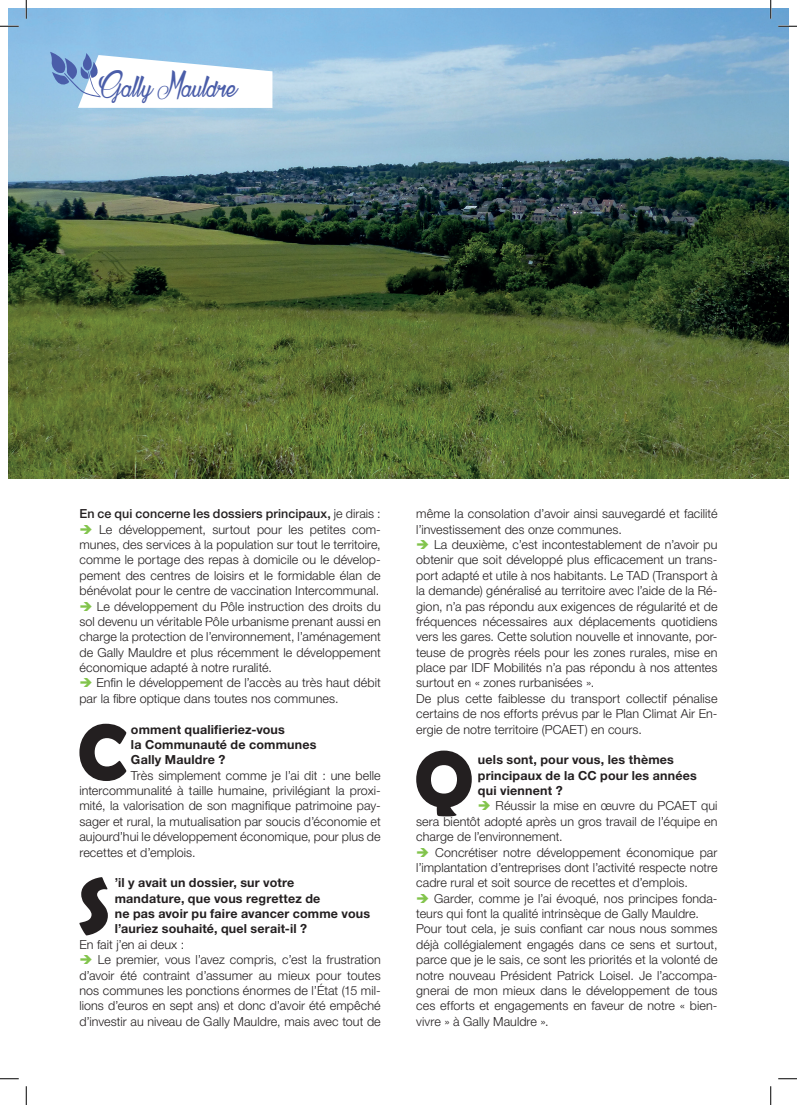
<style>
.page{position:relative;width:797px;height:1105px;background:#fff}
.page>*{position:absolute;margin:0;border:0;box-sizing:border-box;transform-origin:0 0}
.Question{font:700 79.75px "Berlin Sans FB Demi";color:#231f20}
.t1{font:37.5px "Atelier Omega";color:#4a5da9}
.TEXTE{font:300 12.5px/15.4px "Helvetica Neue LT Std";letter-spacing:.005em;color:#231f20;text-align:justify}
.Question-2{font:700 12.5px/15.4px "Helvetica Neue LT Std";letter-spacing:.015em;color:#231f20}
.TEXTE-2{font:500 12.5px "Helvetica Neue LT Std";letter-spacing:.01em;color:#231f20}
.s1{font-weight:300}
.s2{color:#82c44c}
</style>
<div class="page">
<img style="left:9px;top:9px;width:779px;height:469px">
<svg style="left:50px;top:52px;width:223px;height:56px"></svg>
<svg style="left:0;top:25px;width:19px;height:2px"></svg>
<svg style="left:778px;top:25px;width:19px;height:2px"></svg>
<svg style="left:0;top:1078px;width:19px;height:1px"></svg>
<svg style="left:778px;top:1078px;width:19px;height:1px"></svg>
<svg style="left:25px;top:0;width:2px;height:19px"></svg>
<svg style="left:25px;top:1086px;width:2px;height:19px"></svg>
<svg style="left:770px;top:0;width:1px;height:19px"></svg>
<svg style="left:770px;top:1086px;width:1px;height:19px"></svg>
<p class="t1" style="left:101px;top:66px;width:138px">Gally Mauldre</p>
<p class="TEXTE-2" style="left:79px;top:506px;width:303px">En ce qui concerne les dossiers principaux, <span class="s1">je dirais :</span></p>
<p class="TEXTE" style="left:79px;top:521px;width:303px"><span class="s2">➔</span> Le développement, surtout pour les petites com&shy;munes, des services à la population sur tout le territoire, comme le portage des repas à domicile ou le dévelop&shy;pement des centres de loisirs et le formidable élan de bénévolat pour le centre de vaccination Intercommunal.</p>
<p class="TEXTE" style="left:79px;top:598px;width:303px"><span class="s2">➔</span> Le développement du Pôle instruction des droits du sol devenu un véritable Pôle urbanisme prenant aussi en charge la protection de l’environnement, l’aménagement de Gally Mauldre et plus récemment le développement économique adapté à notre ruralité.</p>
<p class="TEXTE" style="left:79px;top:675px;width:303px"><span class="s2">➔</span> Enfin le développement de l’accès au très haut débit par la fibre optique dans toutes nos communes.</p>
<p class="Question" style="left:77px;top:706px;width:51px">C</p>
<p class="Question-2" style="left:131px;top:721px;width:187px">omment qualifieriez-vous<br>la Communauté de communes<br>Gally Mauldre ?</p>
<p class="TEXTE" style="left:79px;top:767px;width:303px;text-indent:52px">Très simplement comme je l’ai dit : une belle intercommunalité à taille humaine, privilégiant la proxi&shy;mité, la valorisation de son magnifique patrimoine pay&shy;sager et rural, la mutualisation par soucis d’économie et aujourd’hui le développement économique, pour plus de recettes et d’emplois.</p>
<p class="Question" style="left:78px;top:860px;width:35px">S</p>
<p class="Question-2" style="left:115px;top:875px;width:257px">’il y avait un dossier, sur votre<br>mandature, que vous regrettez de<br>ne pas avoir pu faire avancer comme vous l’auriez souhaité, quel serait-il ?</p>
<p class="TEXTE" style="left:79px;top:936px;width:106px">En fait j’en ai deux :</p>
<p class="TEXTE" style="left:79px;top:952px;width:303px"><span class="s2">➔</span> Le premier, vous l’avez compris, c’est la frustration d’avoir été contraint d’assumer au mieux pour toutes nos communes les ponctions énormes de l’État (15 mil&shy;lions d’euros en sept ans) et donc d’avoir été empêché d’investir au niveau de Gally Mauldre, mais avec tout de</p>
<p class="TEXTE" style="left:416px;top:506px;width:303px">même la consolation d’avoir ainsi sauvegardé et facilité l’investissement des onze communes.</p>
<p class="TEXTE" style="left:416px;top:537px;width:303px"><span class="s2">➔</span> La deuxième, c’est incontestablement de n’avoir pu obtenir que soit développé plus efficacement un trans&shy;port adapté et utile à nos habitants. Le TAD (Transport à la demande) généralisé au territoire avec l’aide de la Ré&shy;gion, n’a pas répondu aux exigences de régularité et de fréquences nécessaires aux déplacements quotidiens vers les gares. Cette solution nouvelle et innovante, por&shy;teuse de progrès réels pour les zones rurales, mise en place par IDF Mobilités n’a pas répondu à nos attentes surtout en « zones rurbanisées ».</p>
<p class="TEXTE" style="left:416px;top:690px;width:303px">De plus cette faiblesse du transport collectif pénalise certains de nos efforts prévus par le Plan Climat Air En&shy;ergie de notre territoire (PCAET) en cours.</p>
<p class="Question" style="left:414px;top:733px;width:61px">Q</p>
<p class="Question-2" style="left:478px;top:752px;width:220px">uels sont, pour vous, les thèmes principaux de la CC pour les années qui viennent ?</p>
<p class="TEXTE" style="left:416px;top:798px;width:303px;text-indent:62px"><span class="s2">➔</span> Réussir la mise en œuvre du PCAET qui sera bientôt adopté après un gros travail de l’équipe en charge de l’environnement.</p>
<p class="TEXTE" style="left:416px;top:844px;width:303px"><span class="s2">➔</span> Concrétiser notre développement économique par l’implantation d’entreprises dont l’activité respecte notre cadre rural et soit source de recettes et d’emplois.</p>
<p class="TEXTE" style="left:416px;top:890px;width:303px"><span class="s2">➔</span> Garder, comme je l’ai évoqué, nos principes fonda&shy;teurs qui font la qualité intrinsèque de Gally Mauldre.</p>
<p class="TEXTE" style="left:416px;top:921px;width:303px">Pour tout cela, je suis confiant car nous nous sommes déjà collégialement engagés dans ce sens et surtout, parce que je le sais, ce sont les priorités et la volonté de notre nouveau Président Patrick Loisel. Je l’accompa&shy;gnerai de mon mieux dans le développement de tous ces efforts et engagements en faveur de notre « bien&shy;vivre » à Gally Mauldre ».</p>
</div>
